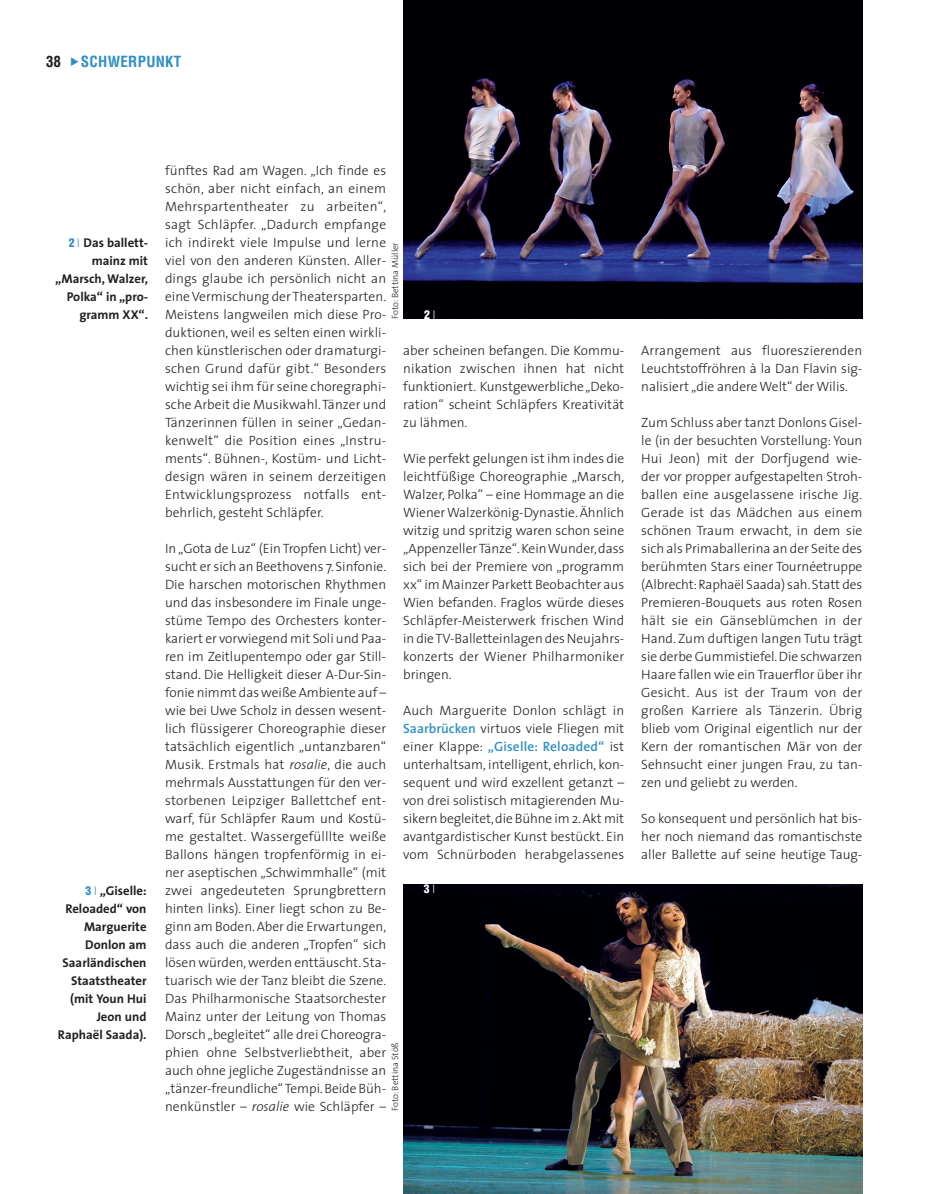
<style>
.page{position:relative;width:939px;height:1194px;background:#fff}
.page>*{position:absolute;margin:0;border:0;box-sizing:border-box;transform-origin:0 0}
.t1{font:700 condensed 15px "Helvetica";letter-spacing:.02em;color:#2f8fc4}
.t2{font:700 condensed 15px "Helvetica";color:#231f20}
.t3{font:300 13.5px/18px "The Sans";color:#231f20;text-align:justify}
.t4{font:700 12.75px/18px "The Sans";color:#231f20;text-align:right}
.t5{font:900 condensed 11.7px "Helvetica";color:#fff}
.t6{font:300 9px "The Sans";color:#231f20}
.s1{font-family:"Helvetica";font-weight:900;font-stretch:condensed;font-size:11.7px;color:#2f8fc4}
.s2{font-weight:200;color:#2f8fc4}
.s3{font-style:italic}
.s4{font-family:"The Sans";font-weight:200;font-stretch:normal;font-size:12.75px}
.s5{font-weight:600;color:#2f8fc4}
.s6{font-size:12.75px}
</style>
<div class="page">
<img style="left:403px;top:0;width:459px;height:319px">
<img style="left:403px;top:884px;width:459px;height:309px">
<p class="t2" style="left:46px;top:56px;width:17px">38</p>
<p class="t1" style="left:81px;top:56px;width:102px">SCHWERPUNKT</p>
<p class="t4" style="left:55px;top:235px;width:94px"><span class="s1">2</span> <span class="s2">I</span> Das ballett&shy;mainz mit „Marsch, Walzer,<br>Polka“ in „pro&shy;gramm XX“.</p>
<p class="t4" style="left:58px;top:883px;width:90px"><span class="s1">3</span> <span class="s2">I</span> „Giselle:<br>Reloaded“ von<br>Marguerite<br>Donlon am<br>Saarländischen<br>Staatstheater (mit Youn Hui<br>Jeon und<br>Raphaël Saada).</p>
<p class="t3" style="left:165px;top:163px;width:223px">fünftes Rad am Wagen. „Ich finde es schön, aber nicht einfach, an einem Mehrspartentheater zu arbeiten“, sagt Schläpfer. „Dadurch empfange ich indirekt viele Impulse und lerne viel von den anderen Künsten. Aller&shy;dings glaube ich persönlich nicht an eine Vermischung der Theatersparten.<br>Meistens langweilen mich diese Pro&shy;duktionen, weil es selten einen wirkli&shy;chen künstlerischen oder dramaturgi&shy;schen Grund dafür gibt.“ Besonders wichtig sei ihm für seine choregraphi&shy;sche Arbeit die Musikwahl.Tänzer und Tänzerinnen füllen in seiner „Gedan&shy;kenwelt“ die Position eines „Instru&shy;ments“. Bühnen-, Kostüm- und Licht&shy;design wären in seinem derzeitigen Entwicklungsprozess notfalls ent&shy;behrlich, gesteht Schläpfer.</p>
<p class="t3" style="left:165px;top:541px;width:223px">In „Gota de Luz“ (Ein Tropfen Licht) ver&shy;sucht er sich an Beethovens 7. Sinfonie.<br>Die harschen motorischen Rhythmen und das insbesondere im Finale unge&shy;stüme Tempo des Orchesters konter&shy;kariert er vorwiegend mit Soli und Paa&shy;ren im Zeitlupentempo oder gar Still&shy;stand. Die Helligkeit dieser A-Dur-Sin&shy;fonie nimmt das weiße Ambiente auf – wie bei Uwe Scholz in dessen wesent&shy;lich flüssigerer Choreographie dieser tatsächlich eigentlich „untanzbaren“ Musik. Erstmals hat <span class="s3">rosalie</span>, die auch mehrmals Ausstattungen für den ver&shy;storbenen Leipziger Ballettchef ent&shy;warf, für Schläpfer Raum und Kostü&shy;me gestaltet. Wassergefülllte weiße Ballons hängen tropfenförmig in ei&shy;ner aseptischen „Schwimmhalle“ (mit zwei angedeuteten Sprungbrettern hinten links). Einer liegt schon zu Be&shy;ginn am Boden. Aber die Erwartungen, dass auch die anderen „Tropfen“ sich lösen würden, werden enttäuscht. Sta&shy;tuarisch wie der Tanz bleibt die Szene.<br>Das Philharmonische Staatsorchester Mainz unter der Leitung von Thomas Dorsch „begleitet“ alle drei Choreogra&shy;phien ohne Selbstverliebtheit, aber auch ohne jegliche Zugeständnisse an „tänzer-freundliche“ Tempi. Beide Büh&shy;nenkünstler – <span class="s3">rosalie</span> wie Schläpfer –</p>
<p class="t6" style="left:392px;top:319px;width:78px;rotate:-90deg">Foto: Bettina Müller</p>
<p class="t5" style="left:424px;top:310px;width:13px">2<span class="s4">I</span></p>
<p class="t3" style="left:403px;top:343px;width:223px">aber scheinen befangen. Die Kommu&shy;nikation zwischen ihnen hat nicht funktioniert. Kunstgewerbliche „Deko&shy;ration“ scheint Schläpfers Kreativität zu lähmen.</p>
<p class="t3" style="left:403px;top:451px;width:223px">Wie perfekt gelungen ist ihm indes die leichtfüßige Choreographie „Marsch, Walzer, Polka“ – eine Hommage an die Wiener Walzerkönig-Dynastie. Ähnlich witzig und spritzig waren schon seine „Appenzeller Tänze“. Kein Wunder,dass sich bei der Premiere von „programm xx“ im Mainzer Parkett Beobachter aus Wien befanden. Fraglos würde dieses Schläpfer-Meisterwerk frischen Wind in die TV-Balletteinlagen des Neujahrs&shy;konzerts der Wiener Philharmoniker bringen.</p>
<p class="t3" style="left:403px;top:703px;width:223px">Auch Marguerite Donlon schlägt in <span class="s5">Saarbrücken</span> virtuos viele Fliegen mit einer Klappe: <span class="s5">„Giselle: Reloaded“</span> ist unterhaltsam, intelligent, ehrlich, kon&shy;sequent und wird exzellent getanzt – von drei solistisch mitagierenden Mu&shy;sikern begleitet,die Bühne im 2.Akt mit avantgardistischer Kunst bestückt. Ein vom Schnürboden herabgelassenes</p>
<p class="t5" style="left:424px;top:884px;width:13px">3<span class="s4">I</span></p>
<p class="t6" style="left:392px;top:1111px;width:70px;rotate:-90deg">Foto: Bettina Stöß</p>
<p class="t3" style="left:641px;top:343px;width:223px">Arrangement aus fluoreszierenden Leuchtstoffröhren à la Dan Flavin sig&shy;nalisiert „die andere Welt“ der Wilis.</p>
<p class="t3" style="left:641px;top:415px;width:223px">Zum Schluss aber tanzt Donlons Gisel&shy;le (in der besuchten Vorstellung: Youn Hui Jeon) mit der Dorfjugend wie&shy;der vor propper aufgestapelten Stroh&shy;ballen eine ausgelassene irische Jig.<br>Gerade ist das Mädchen aus einem schönen Traum erwacht, in dem sie sich als Primaballerina an der Seite des berühmten Stars einer Tournéetruppe (Albrecht:Rapha<span class="s6">ë</span>l Saada) sah.Statt des Premieren-Bouquets aus roten Rosen hält sie ein Gänseblümchen in der Hand. Zum duftigen langen Tutu trägt sie derbe Gummistiefel. Die schwarzen Haare fallen wie ein Trauerflor über ihr Gesicht. Aus ist der Traum von der großen Karriere als Tänzerin. Übrig blieb vom Original eigentlich nur der Kern der romantischen Mär von der Sehnsucht einer jungen Frau, zu tan&shy;zen und geliebt zu werden.</p>
<p class="t3" style="left:641px;top:811px;width:223px">So konsequent und persönlich hat bis&shy;her noch niemand das romantischste aller Ballette auf seine heutige Taug-</p>
</div>
